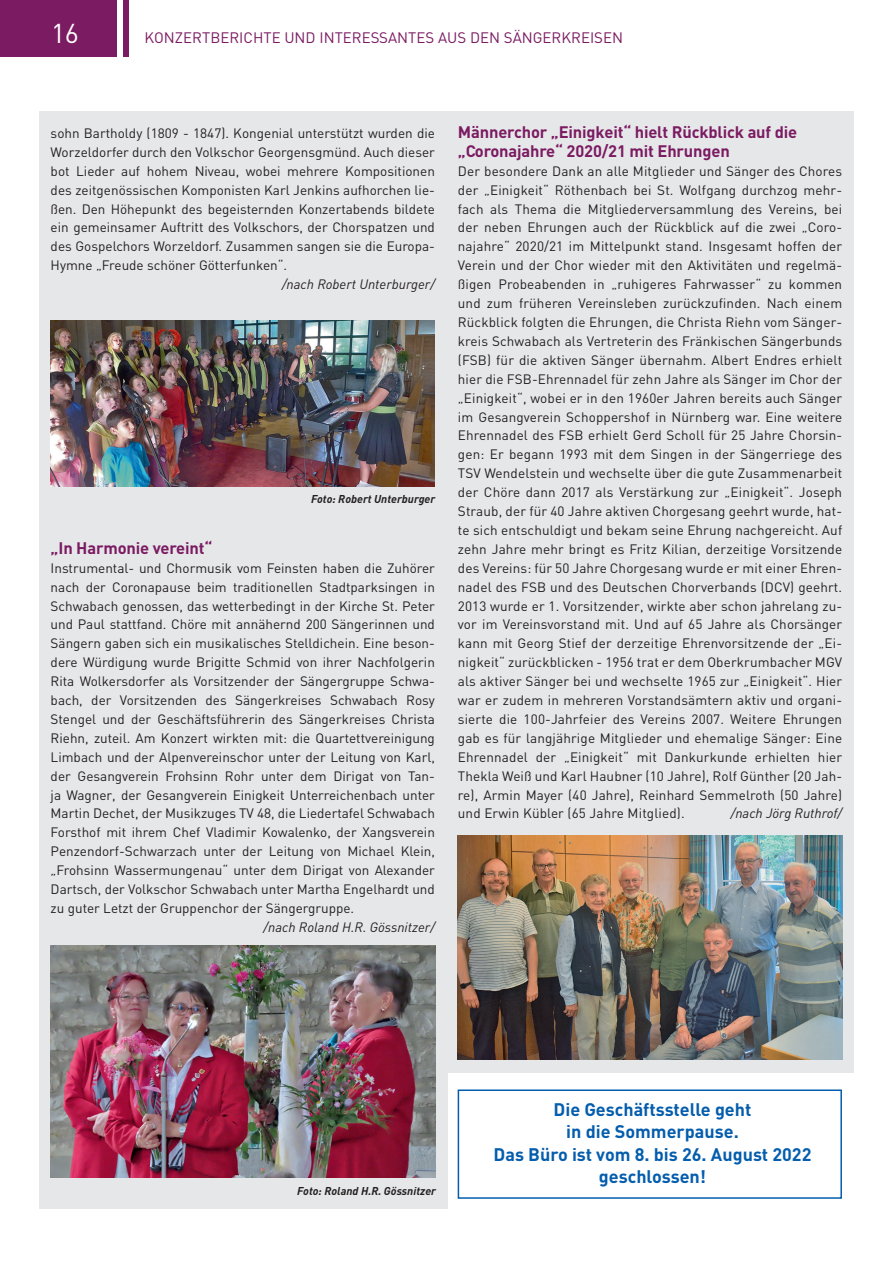
<style>
.page{position:relative;width:893px;height:1263px;background:#fff}
.page>*{position:absolute;margin:0;border:0;box-sizing:border-box;transform-origin:0 0}
.t1{font:27px "DIN";color:#fff}
.t2{font:700 18px/22.5px "DIN";color:#045dad;text-align:center}
.t3{font:700 16.5px/18.9px "DIN";letter-spacing:-.01em;color:#7b1b62}
.t4{font:15px "DIN";color:#7b1b62}
.t5{font:13.5px/18.9px "DIN";color:#231f20;text-align:justify}
.t6{font:italic 13.5px "DIN";color:#231f20}
.t7{font:italic 700 11.25px "DIN";color:#231f20}
</style>
<div class="page">
<div style="left:0;top:0;width:117px;height:57px;background:#7b1b62"></div>
<div style="left:124px;top:0;width:5px;height:57px;background:#7b1b62"></div>
<div style="left:446px;top:112px;width:408px;height:961px;background:#e6e7e9"></div>
<div style="left:39px;top:112px;width:408px;height:1097px;background:#e6e7e9"></div>
<img style="left:50px;top:320px;width:385px;height:166px">
<img style="left:51px;top:945px;width:384px;height:232px">
<img style="left:458px;top:836px;width:384px;height:223px">
<div style="left:458px;top:1089px;width:384px;height:110px;background:#fff;border:2px solid #045dad"></div>
<h1 class="t1" style="left:51px;top:18px;width:29px">16</h1>
<p class="t4" style="left:145px;top:29px;width:480px">KONZERTBERICHTE UND INTERESSANTES AUS DEN SÄNGERKREISEN</p>
<p class="t5" style="left:51px;top:124px;width:386px">sohn Bartholdy (1809 - 1847). Kongenial unterstützt wurden die Worzeldorfer durch den Volkschor Georgensgmünd. Auch dieser bot Lieder auf hohem Niveau, wobei mehrere Kompositionen des zeitgenössischen Komponisten Karl Jenkins aufhorchen lie&shy;ßen. Den Höhepunkt des begeisternden Konzertabends bildete ein gemeinsamer Auftritt des Volkschors, der Chorspatzen und des Gospelchors Worzeldorf. Zusammen sangen sie die Europa-Hymne „Freude schöner Götterfunken“.</p>
<p class="t6" style="left:282px;top:276px;width:154px">/nach Robert Unterburger/</p>
<p class="t7" style="left:311px;top:491px;width:126px">Foto: Robert Unterburger</p>
<p class="t3" style="left:51px;top:538px;width:163px">„In Harmonie vereint“</p>
<p class="t5" style="left:51px;top:559px;width:386px">Instrumental- und Chormusik vom Feinsten haben die Zuhörer nach der Coronapause beim traditionellen Stadtparksingen in Schwabach genossen, das wetterbedingt in der Kirche St. Peter und Paul stattfand. Chöre mit annähernd 200 Sängerinnen und Sängern gaben sich ein musikalisches Stelldichein. Eine beson&shy;dere Würdigung wurde Brigitte Schmid von ihrer Nachfolgerin Rita Wolkersdorfer als Vorsitzender der Sängergruppe Schwa&shy;bach, der Vorsitzenden des Sängerkreises Schwabach Rosy Stengel und der Geschäftsführerin des Sängerkreises Christa Riehn, zuteil. Am Konzert wirkten mit: die Quartettvereinigung Limbach und der Alpenvereinschor unter der Leitung von Karl, der Gesangverein Frohsinn Rohr unter dem Dirigat von Tan&shy;ja Wagner, der Gesangverein Einigkeit Unterreichenbach unter Martin Dechet, der Musikzuges TV 48, die Liedertafel Schwabach Forsthof mit ihrem Chef Vladimir Kowalenko, der Xangsverein Penzendorf-Schwarzach unter der Leitung von Michael Klein, „Frohsinn Wassermungenau“ unter dem Dirigat von Alexander Dartsch, der Volkschor Schwabach unter Martha Engelhardt und zu guter Letzt der Gruppenchor der Sängergruppe.</p>
<p class="t6" style="left:264px;top:918px;width:173px">/nach Roland H.R. Gössnitzer/</p>
<p class="t3" style="left:458px;top:122px;width:341px">Männerchor „Einigkeit“ hielt Rückblick auf die „Coronajahre“ 2020/21 mit Ehrungen</p>
<p class="t5" style="left:458px;top:162px;width:386px">Der besondere Dank an alle Mitglieder und Sänger des Chores der „Einigkeit“ Röthenbach bei St. Wolfgang durchzog mehr&shy;fach als Thema die Mitgliederversammlung des Vereins, bei der neben Ehrungen auch der Rückblick auf die zwei „Coro&shy;najahre“ 2020/21 im Mittelpunkt stand. Insgesamt hoffen der Verein und der Chor wieder mit den Aktivitäten und regelmä&shy;ßigen Probeabenden in „ruhigeres Fahrwasser“ zu kommen und zum früheren Vereinsleben zurückzufinden. Nach einem Rückblick folgten die Ehrungen, die Christa Riehn vom Sänger&shy;kreis Schwabach als Vertreterin des Fränkischen Sängerbunds (FSB) für die aktiven Sänger übernahm. Albert Endres erhielt hier die FSB-Ehrennadel für zehn Jahre als Sänger im Chor der „Einigkeit“, wobei er in den 1960er Jahren bereits auch Sänger im Gesangverein Schoppershof in Nürnberg war. Eine weitere Ehrennadel des FSB erhielt Gerd Scholl für 25 Jahre Chorsin&shy;gen: Er begann 1993 mit dem Singen in der Sängerriege des TSV Wendelstein und wechselte über die gute Zusammenarbeit der Chöre dann 2017 als Verstärkung zur „Einigkeit“. Joseph Straub, der für 40 Jahre aktiven Chorgesang geehrt wurde, hat&shy;te sich entschuldigt und bekam seine Ehrung nachgereicht. Auf zehn Jahre mehr bringt es Fritz Kilian, derzeitige Vorsitzende des Vereins: für 50 Jahre Chorgesang wurde er mit einer Ehren&shy;nadel des FSB und des Deutschen Chorverbands (DCV) geehrt.<br>2013 wurde er 1. Vorsitzender, wirkte aber schon jahrelang zu&shy;vor im Vereinsvorstand mit. Und auf 65 Jahre als Chorsänger kann mit Georg Stief der derzeitige Ehrenvorsitzende der „Ei&shy;nigkeit“ zurückblicken - 1956 trat er dem Oberkrumbacher MGV als aktiver Sänger bei und wechselte 1965 zur „Einigkeit“. Hier war er zudem in mehreren Vorstandsämtern aktiv und organi&shy;sierte die 100-Jahrfeier des Vereins 2007. Weitere Ehrungen gab es für langjährige Mitglieder und ehemalige Sänger: Eine Ehrennadel der „Einigkeit“ mit Dankurkunde erhielten hier Thekla Weiß und Karl Haubner (10 Jahre), Rolf Günther (20 Jah&shy;re), Armin Mayer (40 Jahre), Reinhard Semmelroth (50 Jahre) und Erwin Kübler (65 Jahre Mitglied).</p>
<p class="t6" style="left:731px;top:805px;width:113px">/nach Jörg Ruthrof/</p>
<p class="t7" style="left:297px;top:1184px;width:140px">Foto: Roland H.R. Gössnitzer</p>
<h2 class="t2" style="left:494px;top:1097px;width:319px">Die Geschäftsstelle geht<br>in die Sommerpause.<br>Das Büro ist vom 8. bis 26. August 2022 geschlossen!</h2>
</div>
